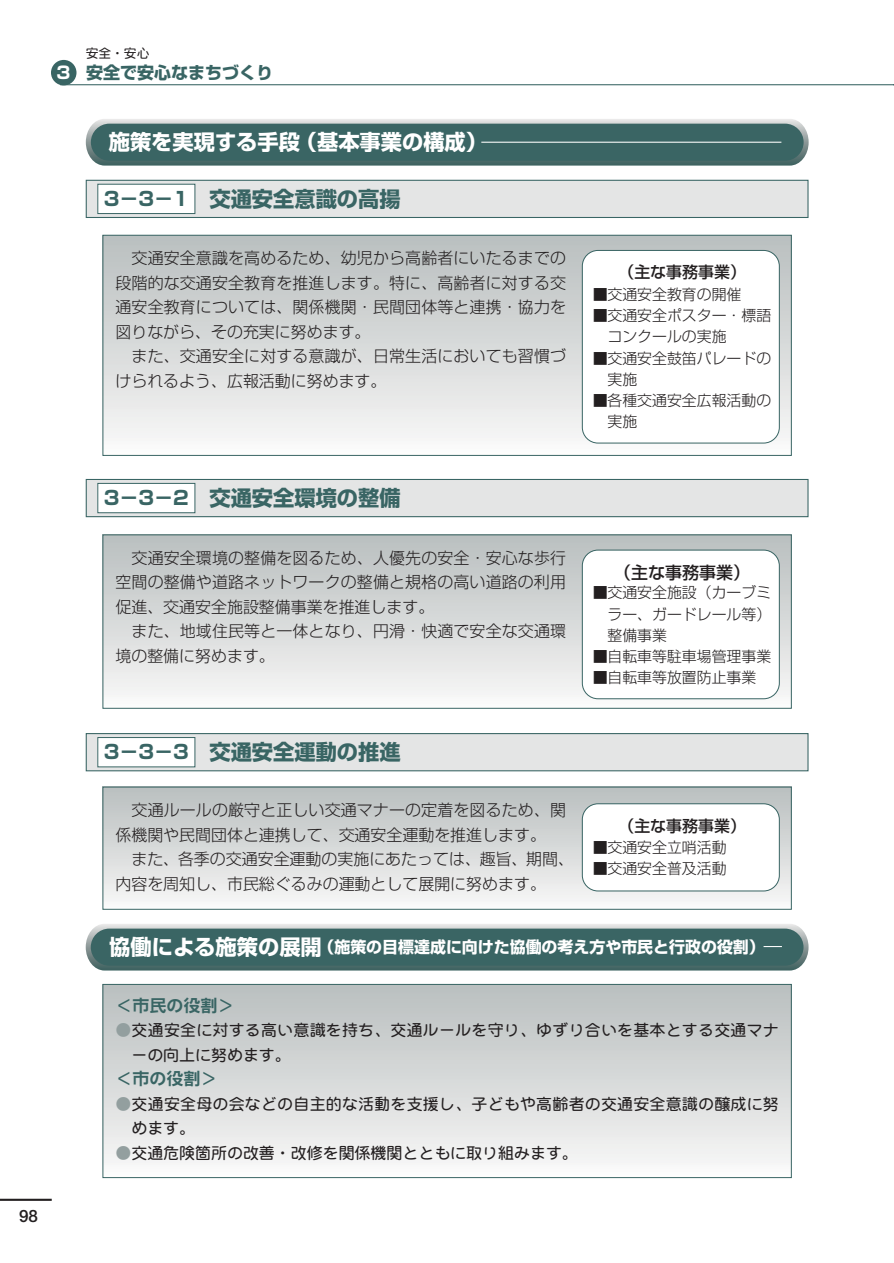
<style>
.page{position:relative;width:894px;height:1263px;background:#fff}
.page>*{position:absolute;margin:0;border:0;box-sizing:border-box;transform-origin:0 0}
.t1{font:700 21.3px "Shin Go";color:#396564}
.t2{font:700 21.3px "Shin Go";color:#fff}
.t3{font:16.95px "NIS S7";color:#396564}
.t4{font:700 16.95px "Shin Go";color:#396564}
.t5{font:500 16.95px "Shin Go";color:#231f20}
.t6{font:700 16.95px "Futo Go B101";color:#231f20}
.t7{font:300 15.9px "Shin Go";letter-spacing:.01em;color:#231f20}
.t8{font:15.9px/24.5px "NIS R4";letter-spacing:.015em;color:#231f20}
.t9{font:700 15.9px "Shin Go";color:#fff}
.t10{font:500 15.9px "Shin Go";color:#231f20}
.t11{font:300 14.85px/21.3px "Shin Go";color:#231f20}
.t12{font:12.75px "NIS R4";color:#231f20}
.s1{color:#fff}
.s2{font-size:19.2px}
.s3{font-size:21.3px}
.s4{color:#939f9f}
</style>
<div class="page">
<hr style="left:0;top:1199px;width:52px;height:2px;background:#231f20">
<div style="left:103px;top:984px;width:689px;height:194px;background:linear-gradient(to bottom,#b8bebe,#f9f9f8)"></div>
<div style="left:103px;top:984px;width:689px;height:194px;border:1px solid #396564"></div>
<div style="left:103px;top:787px;width:689px;height:122px;background:linear-gradient(to bottom,#b7bdbd,#f7f7f6)"></div>
<div style="left:103px;top:787px;width:689px;height:122px;border:1px solid #396564"></div>
<div style="left:103px;top:535px;width:689px;height:173px;background:linear-gradient(to bottom,#b8bdbe,#f9f8f8)"></div>
<div style="left:103px;top:235px;width:689px;height:221px;background:linear-gradient(to bottom,#b8bebe,#f9f8f8)"></div>
<div style="left:103px;top:235px;width:689px;height:221px;border:1px solid #396564"></div>
<svg style="left:86px;top:924px;width:723px;height:47px;background:#507574"></svg>
<svg style="left:86px;top:119px;width:723px;height:47px;background:#98a9a8"></svg>
<div style="left:91px;top:124px;width:713px;height:37px;background:#3a6564;border-radius:19px"></div>
<hr style="left:481px;top:142px;width:300px;height:1px;background:#fff">
<div style="left:51px;top:60px;width:25px;height:25px;background:#396564;border-radius:50%"></div>
<hr style="left:60px;top:84px;width:834px;height:1px;background:#396564">
<div style="left:583px;top:251px;width:196px;height:192px;background:#fff;border-radius:16px"></div>
<div style="left:582px;top:250px;width:198px;height:193px;border:1px solid #396564;border-radius:16px"></div>
<div style="left:583px;top:550px;width:196px;height:149px;background:#fff;border-radius:16px"></div>
<div style="left:582px;top:550px;width:198px;height:149px;border:1px solid #396564;border-radius:16px"></div>
<div style="left:583px;top:804px;width:196px;height:87px;background:#fff;border-radius:16px"></div>
<div style="left:582px;top:804px;width:198px;height:87px;border:1px solid #396564;border-radius:16px"></div>
<div style="left:86px;top:180px;width:722px;height:37px;background:#e4e5e5"></div>
<div style="left:86px;top:180px;width:723px;height:38px;border:1px solid #396564"></div>
<div style="left:98px;top:184px;width:97px;height:30px;background:#fff"></div>
<div style="left:98px;top:184px;width:97px;height:30px;border:1px solid #396564"></div>
<div style="left:86px;top:479px;width:722px;height:38px;background:#e4e5e5"></div>
<div style="left:86px;top:479px;width:723px;height:38px;border:1px solid #396564"></div>
<div style="left:98px;top:483px;width:97px;height:30px;background:#fff"></div>
<div style="left:98px;top:483px;width:97px;height:30px;border:1px solid #396564"></div>
<div style="left:86px;top:734px;width:722px;height:37px;background:#e4e5e5"></div>
<div style="left:86px;top:733px;width:723px;height:38px;border:1px solid #396564"></div>
<div style="left:98px;top:738px;width:97px;height:29px;background:#fff"></div>
<div style="left:98px;top:737px;width:97px;height:30px;border:1px solid #396564"></div>
<p class="t12" style="left:86px;top:49px;width:65px">安全・安心</p>
<p class="t4" style="left:56px;top:66px;width:218px"><span class="s1">3</span> 安全で安心なまちづくり</p>
<p class="t2" style="left:109px;top:134px;width:380px">施策を実現する手段（基本事業の構成）</p>
<p class="t1" style="left:104px;top:191px;width:298px"><span class="s2">3－3－1</span> 交通安全意識の高揚</p>
<p class="t7" style="left:132px;top:252px;width:436px">交通安全意識を高めるため、幼児から高齢者にいたるまでの</p>
<p class="t7" style="left:115px;top:277px;width:452px">段階的な交通安全教育を推進します。特に、高齢者に対する交</p>
<p class="t7" style="left:115px;top:301px;width:452px">通安全教育については、関係機関・民間団体等と連携・協力を</p>
<p class="t7" style="left:115px;top:326px;width:257px">図りながら、その充実に努めます。</p>
<p class="t7" style="left:132px;top:350px;width:436px">また、交通安全に対する意識が、日常生活においても習慣づ</p>
<p class="t7" style="left:115px;top:375px;width:273px">けられるよう、広報活動に努めます。</p>
<p class="t10" style="left:618px;top:266px;width:129px">（主な事務事業）</p>
<p class="t11" style="left:593px;top:286px;width:150px">■交通安全教育の開催</p>
<p class="t11" style="left:608px;top:307px;width:165px;text-indent:-15px">■交通安全ポスター・標語コンクールの実施</p>
<p class="t11" style="left:608px;top:349px;width:165px;text-indent:-15px">■交通安全鼓笛パレードの実施</p>
<p class="t11" style="left:608px;top:392px;width:165px;text-indent:-15px">■各種交通安全広報活動の実施</p>
<p class="t6" style="left:19px;top:1209px;width:20px">98</p>
<p class="t1" style="left:104px;top:490px;width:298px"><span class="s2">3－3－2</span> 交通安全環境の整備</p>
<p class="t7" style="left:132px;top:552px;width:436px">交通安全環境の整備を図るため、人優先の安全・安心な歩行</p>
<p class="t7" style="left:115px;top:576px;width:452px">空間の整備や道路ネットワークの整備と規格の高い道路の利用</p>
<p class="t7" style="left:115px;top:601px;width:320px">促進、交通安全施設整備事業を推進します。</p>
<p class="t7" style="left:132px;top:625px;width:436px">また、地域住民等と一体となり、円滑・快適で安全な交通環</p>
<p class="t7" style="left:115px;top:650px;width:161px">境の整備に努めます。</p>
<p class="t1" style="left:104px;top:744px;width:298px"><span class="s2">3－3－3</span> 交通安全運動の推進</p>
<p class="t7" style="left:132px;top:804px;width:436px">交通ルールの厳守と正しい交通マナーの定着を図るため、関</p>
<p class="t7" style="left:115px;top:829px;width:432px">係機関や民間団体と連携して、交通安全運動を推進します。</p>
<p class="t7" style="left:131px;top:853px;width:444px">また、各季の交通安全運動の実施にあたっては、趣旨、期間、</p>
<p class="t7" style="left:115px;top:878px;width:432px">内容を周知し、市民総ぐるみの運動として展開に努めます。</p>
<p class="t5" style="left:614px;top:566px;width:138px">（主な事務事業）</p>
<p class="t11" style="left:608px;top:584px;width:165px;text-align:justify;text-indent:-15px">■交通安全施設（カーブミラー、ガードレール等）整備事業</p>
<p class="t11" style="left:593px;top:648px;width:180px">■自転車等駐車場管理事業</p>
<p class="t11" style="left:593px;top:669px;width:165px">■自転車等放置防止事業</p>
<p class="t10" style="left:618px;top:820px;width:129px">（主な事務事業）</p>
<p class="t11" style="left:593px;top:839px;width:135px">■交通安全立哨活動</p>
<p class="t11" style="left:593px;top:860px;width:135px">■交通安全普及活動</p>
<p class="t9" style="left:109px;top:941px;width:657px"><span class="s3">協働による施策の展開</span> （施策の目標達成に向けた協働の考え方や市民と行政の役割）</p>
<p class="t3" style="left:115px;top:999px;width:121px">＜市民の役割＞</p>
<p class="t8" style="left:131px;top:1020px;width:649px;text-indent:-16px"><span class="s4">●</span>交通安全に対する高い意識を持ち、交通ルールを守り、ゆずり合いを基本とする交通マナーの向上に努めます。</p>
<p class="t3" style="left:115px;top:1072px;width:104px">＜市の役割＞</p>
<p class="t8" style="left:131px;top:1094px;width:649px;text-indent:-16px"><span class="s4">●</span>交通安全母の会などの自主的な活動を支援し、子どもや高齢者の交通安全意識の醸成に努めます。</p>
<p class="t8" style="left:115px;top:1143px;width:464px"><span class="s4">●</span>交通危険箇所の改善・改修を関係機関とともに取り組みます。</p>
</div>
